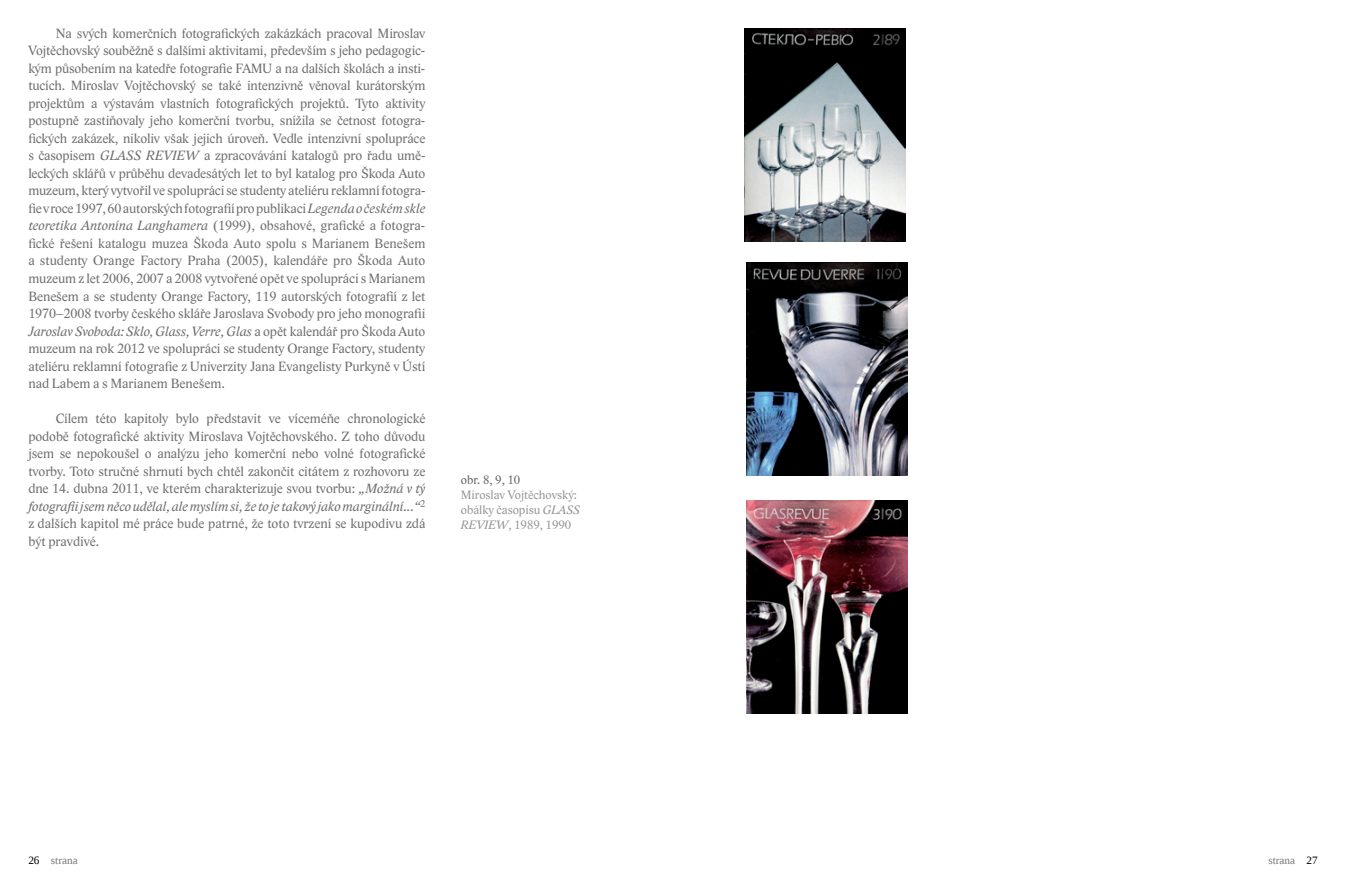
<style>
.page{position:relative;width:1347px;height:886px;background:#fff}
.page>*{position:absolute;margin:0;border:0;box-sizing:border-box;transform-origin:0 0}
.t1{font:13.75px/17.5px "Lido STF";color:#6d6e71;text-align:justify}
.t2{font:12.5px/15px "Lido STF";color:#939598}
.t3{font:12.5px "Lido STF";color:#636466}
.t4{font:11.25px "Liberation Serif";color:#797a7d}
.s1{font-style:italic}
.s2{color:#000}
</style>
<div class="page">
<img style="left:746px;top:263px;width:161px;height:213px">
<img style="left:746px;top:500px;width:161px;height:213px">
<img style="left:744px;top:28px;width:161px;height:213px">
<p class="t1" style="left:28px;top:25px;width:398px;text-indent:27px">Na svých komerčních fotografických zakázkách pracoval Miroslav Vojtěchovský souběžně s dalšími aktivitami, především s jeho pedagogic&shy;kým působením na katedře fotografie FAMU a na dalších školách a insti&shy;tucích. Miroslav Vojtěchovský se také intenzivně věnoval kurátorským projektům a výstavám vlastních fotografických projektů. Tyto aktivity postupně zastiňovaly jeho komerční tvorbu, snížila se četnost fotogra&shy;fických zakázek, nikoliv však jejich úroveň. Vedle intenzivní spolupráce s časopisem <span class="s1">GLASS REVIEW</span> a zpracovávání katalogů pro řadu umě&shy;leckých sklářů v průběhu devadesátých let to byl katalog pro Škoda Auto muzeum, který vytvořil ve spolupráci se studenty ateliéru reklamní fotogra&shy;fie v roce 1997, 60 autorských fotografií pro publikaci <span class="s1">Legenda o českém skle teoretika Antonína Langhamera</span> (1999), obsahové, grafické a fotogra&shy;fické řešení katalogu muzea Škoda Auto spolu s Marianem Benešem a studenty Orange Factory Praha (2005), kalendáře pro Škoda Auto muzeum z let 2006, 2007 a 2008 vytvořené opět ve spolupráci s Marianem Benešem a se studenty Orange Factory, 119 autorských fotografií z let 1970–2008 tvorby českého skláře Jaroslava Svobody pro jeho monografii <span class="s1">Jaroslav Svoboda: Sklo, Glass, Verre, Glas</span> a opět kalendář pro Škoda Auto muzeum na rok 2012 ve spolupráci se studenty Orange Factory, studenty ateliéru reklamní fotografie z Univerzity Jana Evangelisty Purkyně v Ústí nad Labem a s Marianem Benešem.</p>
<p class="t1" style="left:28px;top:410px;width:398px;text-indent:27px">Cílem této kapitoly bylo představit ve víceméňe chronologické podobě fotografické aktivity Miroslava Vojtěchovského. Z toho důvodu jsem se nepokoušel o analýzu jeho komerční nebo volné fotografické tvorby. Toto stručné shrnutí bych chtěl zakončit citátem z rozhovoru ze dne 14. dubna 2011, ve kterém charakterizuje svou tvorbu: <span class="s1">„Možná v tý fotografii jsem něco udělal, ale myslím si, že to je takový jako marginální...“</span><sup>2 </sup>z dalších kapitol mé práce bude patrné, že toto tvrzení se kupodivu zdá být pravdivé.</p>
<p class="t3" style="left:461px;top:472px;width:61px">obr. 8, 9, 10</p>
<p class="t2" style="left:461px;top:487px;width:121px">Miroslav Vojtěchovský: obálky časopisu <span class="s1">GLASS<br>REVIEW</span>, 1989, 1990</p>
<p class="t4" style="left:28px;top:852px;width:51px"><span class="s2">26</span> strana</p>
<p class="t4" style="left:1268px;top:852px;width:51px">strana <span class="s2">27</span></p>
</div>
